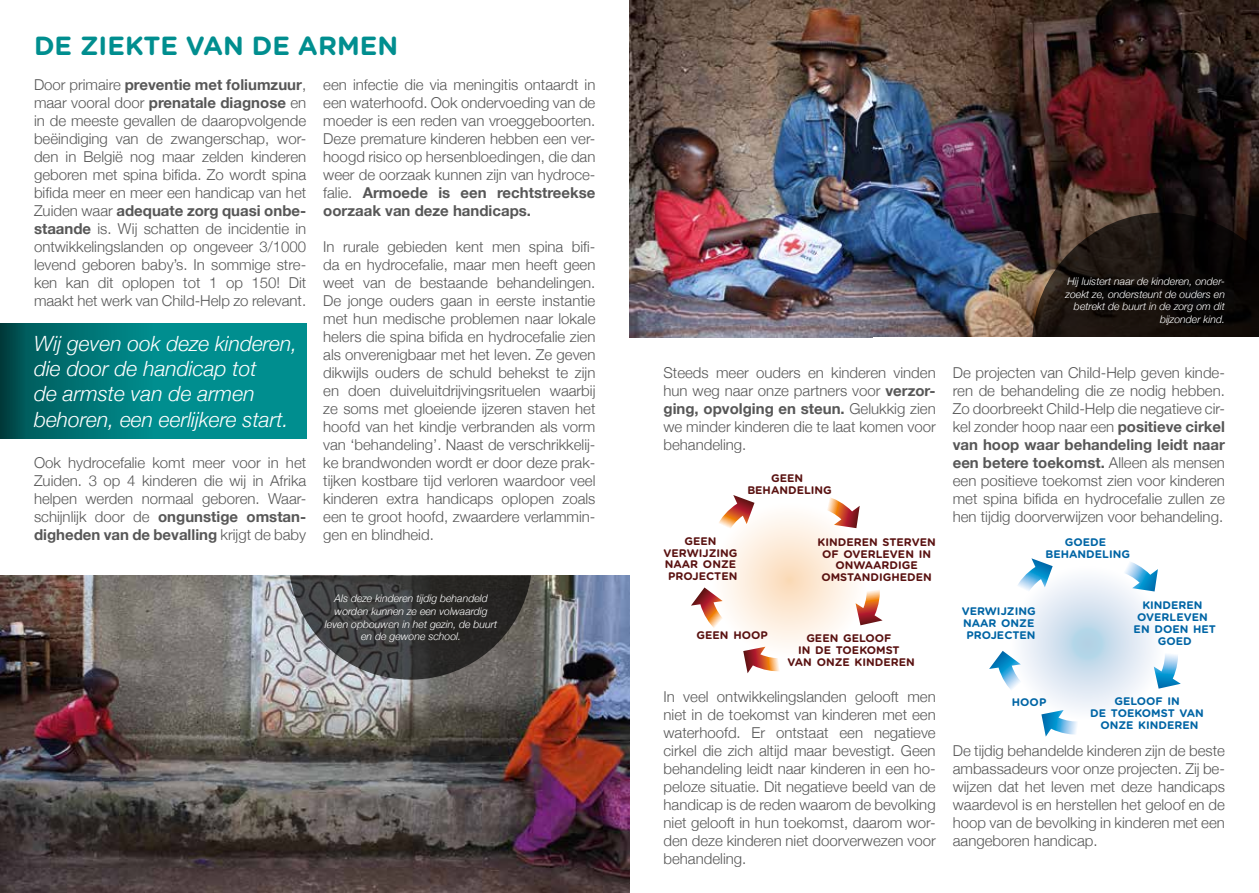
<style>
.page{position:relative;width:1259px;height:893px;background:#fff}
.page>*{position:absolute;margin:0;border:0;box-sizing:border-box;transform-origin:0 0}
.t1{font:700 26.25px "Gotham Rounded";color:#008e8f}
.t2{font:italic 300 21px/25.2px "Helvetica Neue";color:#fff}
.t3{font:300 15px/18px "Helvetica Neue";color:#575757;text-align:justify}
.t4{font:700 10.95px/12px "Gotham Rounded";color:#5a1211;text-align:center}
.t5{font:700 10.95px/12px "Gotham Rounded";color:#0065a5;text-align:center}
.t6{font:italic 300 10.5px/12.6px "Helvetica Neue";color:#fff;text-align:right}
.s1{font-weight:700}
</style>
<div class="page">
<img style="left:629px;top:0;width:630px;height:337px">
<svg style="left:1032px;top:213px;width:227px;height:124px;background:#1c1410"></svg>
<img style="left:0;top:575px;width:629px;height:318px">
<svg style="left:290px;top:575px;width:241px;height:105px;background:#4b4b4a"></svg>
<div style="left:0;top:323px;width:306px;height:116px;background:#008e8f"></div>
<svg style="left:26px;top:323px;width:102px;height:116px;fill:#007172"></svg>
<div style="left:0;top:323px;width:26px;height:116px;background:linear-gradient(to right,#003737,#005a5b)"></div>
<svg style="left:712px;top:503px;width:153px;height:153px"></svg>
<svg style="left:691px;top:587px;width:35px;height:41px"></svg>
<svg style="left:719px;top:495px;width:35px;height:38px"></svg>
<svg style="left:821px;top:497px;width:38px;height:31px"></svg>
<svg style="left:855px;top:584px;width:27px;height:41px"></svg>
<svg style="left:743px;top:647px;width:41px;height:26px"></svg>
<svg style="left:1010px;top:566px;width:154px;height:154px"></svg>
<svg style="left:989px;top:651px;width:35px;height:39px"></svg>
<svg style="left:1018px;top:558px;width:34px;height:38px"></svg>
<svg style="left:1119px;top:562px;width:39px;height:29px"></svg>
<svg style="left:1153px;top:648px;width:27px;height:41px"></svg>
<svg style="left:1041px;top:710px;width:41px;height:27px"></svg>
<h1 class="t1" style="left:34px;top:26px;width:366px">DE ZIEKTE VAN DE ARMEN</h1>
<p class="t3" style="left:34px;top:75px;width:274px">Door primaire <span class="s1">preventie met foliumzuur</span>, maar vooral door <span class="s1">prenatale diagnose</span> en in de meeste gevallen de daaropvolgende beëindiging van de zwangerschap, wor&shy;den in België nog maar zelden kinderen geboren met spina bifida. Zo wordt spina bifida meer en meer een handicap van het Zuiden waar <span class="s1">adequate zorg quasi onbe&shy;staande</span> is. Wij schatten de incidentie in ontwikkelingslanden op ongeveer 3/1000 levend geboren baby’s. In sommige stre&shy;ken kan dit oplopen tot 1 op 150! Dit maakt het werk van Child-Help zo relevant.</p>
<p class="t3" style="left:323px;top:75px;width:274px">een infectie die via meningitis ontaardt in een waterhoofd. Ook ondervoeding van de moeder is een reden van vroeggeboorten.<br>Deze premature kinderen hebben een ver&shy;hoogd risico op hersenbloedingen, die dan weer de oorzaak kunnen zijn van hydroce&shy;falie. <span class="s1">Armoede is een rechtstreekse oorzaak van deze handicaps.</span></p>
<p class="t3" style="left:323px;top:237px;width:274px">In rurale gebieden kent men spina bifi&shy;da en hydrocefalie, maar men heeft geen weet van de bestaande behandelingen.<br>De jonge ouders gaan in eerste instantie met hun medische problemen naar lokale helers die spina bifida en hydrocefalie zien als onverenigbaar met het leven. Ze geven dikwijls ouders de schuld behekst te zijn en doen duiveluitdrijvingsrituelen waarbij ze soms met gloeiende ijzeren staven het hoofd van het kindje verbranden als vorm van ‘behandeling’. Naast de verschrikkelij&shy;ke brandwonden wordt er door deze prak&shy;tijken kostbare tijd verloren waardoor veel kinderen extra handicaps oplopen zoals een te groot hoofd, zwaardere verlammin&shy;gen en blindheid.</p>
<h2 class="t2" style="left:34px;top:329px;width:265px">Wij geven ook deze kinderen, die door de handicap tot<br>de armste van de armen behoren, een eerlijkere start.</h2>
<p class="t3" style="left:34px;top:453px;width:274px">Ook hydrocefalie komt meer voor in het Zuiden. 3 op 4 kinderen die wij in Afrika helpen werden normaal geboren. Waar&shy;schijnlijk door de <span class="s1">ongunstige omstan&shy;digheden van de bevalling</span> krijgt de baby</p>
<p class="t6" style="left:325px;top:592px;width:174px;text-align:center">Als deze kinderen tijdig behandeld worden kunnen ze een volwaardig leven opbouwen in het gezin, de buurt en de gewone school.</p>
<p class="t3" style="left:663px;top:363px;width:274px">Steeds meer ouders en kinderen vinden hun weg naar onze partners voor <span class="s1">verzor&shy;ging, opvolging en steun.</span> Gelukkig zien we minder kinderen die te laat komen voor behandeling.</p>
<p class="t4" style="left:747px;top:472px;width:86px">GEEN<br>BEHANDELING</p>
<p class="t4" style="left:663px;top:534px;width:75px">GEEN<br>VERWIJZING<br>NAAR ONZE<br>PROJECTEN</p>
<p class="t4" style="left:817px;top:535px;width:120px">KINDEREN STERVEN<br>OF OVERLEVEN IN<br>ONWAARDIGE<br>OMSTANDIGHEDEN</p>
<p class="t4" style="left:696px;top:629px;width:73px">GEEN HOOP</p>
<p class="t4" style="left:787px;top:632px;width:129px">GEEN GELOOF<br>IN DE TOEKOMST<br>VAN ONZE KINDEREN</p>
<p class="t3" style="left:663px;top:687px;width:274px">In veel ontwikkelingslanden gelooft men niet in de toekomst van kinderen met een waterhoofd. Er ontstaat een negatieve cirkel die zich altijd maar bevestigt. Geen behandeling leidt naar kinderen in een ho&shy;peloze situatie. Dit negatieve beeld van de handicap is de reden waarom de bevolking niet gelooft in hun toekomst, daarom wor&shy;den deze kinderen niet doorverwezen voor behandeling.</p>
<p class="t6" style="left:1065px;top:275px;width:161px">Hij luistert naar de kinderen, onder&shy;zoekt ze, ondersteunt de ouders en betrekt de buurt in de zorg om dit bijzonder kind.</p>
<p class="t3" style="left:952px;top:363px;width:274px">De projecten van Child-Help geven kinde&shy;ren de behandeling die ze nodig hebben.<br>Zo doorbreekt Child-Help die negatieve cir&shy;kel zonder hoop naar een <span class="s1">positieve cirkel van hoop waar behandeling leidt naar een betere toekomst.</span> Alleen als mensen een positieve toekomst zien voor kinderen met spina bifida en hydrocefalie zullen ze hen tijdig doorverwijzen voor behandeling.</p>
<p class="t5" style="left:1045px;top:535px;width:86px">GOEDE<br>BEHANDELING</p>
<p class="t5" style="left:961px;top:605px;width:75px">VERWIJZING<br>NAAR ONZE<br>PROJECTEN</p>
<p class="t5" style="left:1133px;top:599px;width:84px">KINDEREN<br>OVERLEVEN<br>EN DOEN HET<br>GOED</p>
<p class="t5" style="left:1012px;top:696px;width:36px">HOOP</p>
<p class="t5" style="left:1090px;top:695px;width:115px">GELOOF IN<br>DE TOEKOMST VAN<br>ONZE KINDEREN</p>
<p class="t3" style="left:952px;top:741px;width:274px">De tijdig behandelde kinderen zijn de beste ambassadeurs voor onze projecten. Zij be&shy;wijzen dat het leven met deze handicaps waardevol is en herstellen het geloof en de hoop van de bevolking in kinderen met een aangeboren handicap.</p>
</div>
